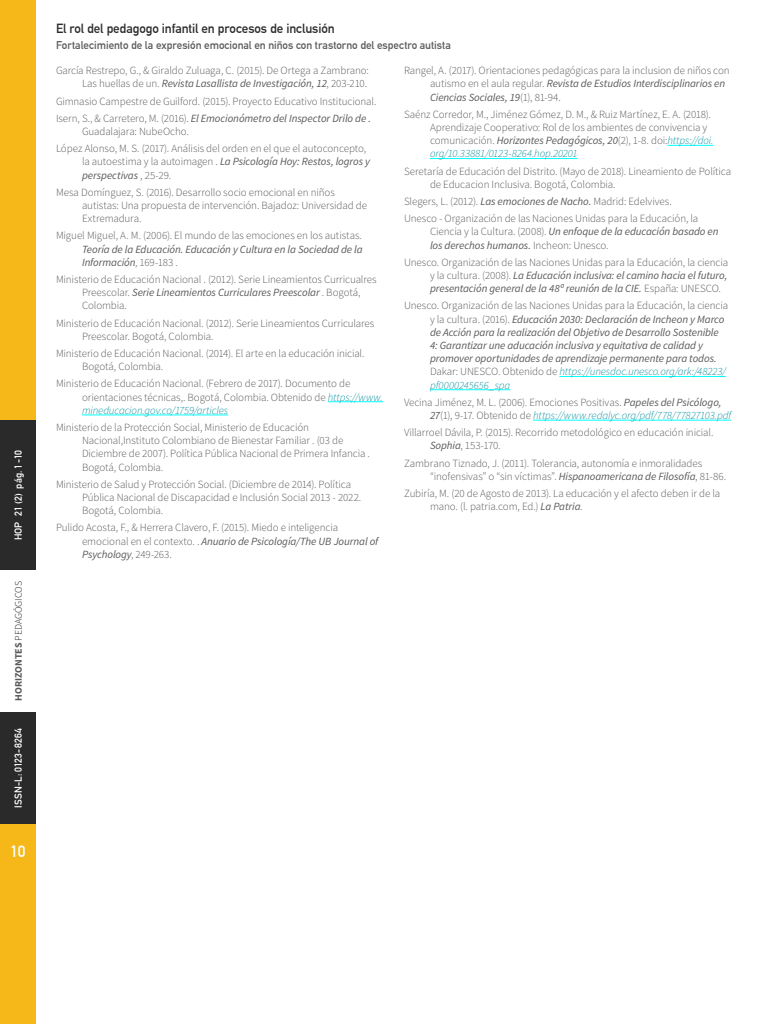
<style>
.page{position:relative;width:768px;height:1024px;background:#fff}
.page>*{position:absolute;margin:0;border:0;box-sizing:border-box;transform-origin:0 0}
.t1{font:700 16px "DIN Alternate";color:#fff}
.t2{font:700 13px "DIN Alternate";letter-spacing:-.005em;color:#2a2a2a}
.t3{font:700 11.1px "DIN Alternate";color:#5a5a5a}
.t4{font:300 11px/13.2px "Source Sans Pro";letter-spacing:-.01em;color:#5a5a5a}
.t5{font:italic 11px/13.2px "Source Sans Pro";letter-spacing:-.01em;color:#5a5a5a}
.t6{font:700 10px "DIN Alternate";color:#fff}
.t7{font:300 10px "Source Sans Pro";letter-spacing:-.015em;color:#231f20}
.s1{font-weight:700;color:#5a5a5a}
.s2{font-weight:400;font-style:italic}
.s3{font-weight:300;font-style:normal}
.s4{font-style:italic;color:#09909f}
.s5{font-weight:300;color:#09909f}
</style>
<div class="page">
<hr style="left:328px;top:401px;width:55px;height:1px;background:#0ff">
<hr style="left:82px;top:415px;width:146px;height:1px;background:#0ff">
<hr style="left:667px;top:145px;width:46px;height:1px;background:#0ff">
<hr style="left:430px;top:158px;width:148px;height:1px;background:#0ff">
<hr style="left:559px;top:376px;width:167px;height:1px;background:#0ff">
<hr style="left:430px;top:389px;width:80px;height:1px;background:#0ff">
<hr style="left:533px;top:420px;width:198px;height:1px;background:#0ff">
<div style="left:0;top:712px;width:36px;height:312px;background:#f5b818"></div>
<div style="left:0;top:0;width:36px;height:570px;background:#f5b818"></div>
<div style="left:0;top:420px;width:36px;height:150px;background:#2a2a2a"></div>
<div style="left:0;top:712px;width:36px;height:112px;background:#2a2a2a"></div>
<p class="t6" style="left:11px;top:540px;width:92px;rotate:-90deg">HOP 21 (2) pág. 1-10</p>
<p class="t7" style="left:12px;top:701px;width:121px;rotate:-90deg"><span class="s1">HORIZONTES</span> PEDAGÓGICOS</p>
<p class="t6" style="left:11px;top:808px;width:81px;rotate:-90deg">ISSN-L: 0123-8264</p>
<h1 class="t1" style="left:10px;top:839px;width:17px">10</h1>
<p class="t2" style="left:56px;top:19px;width:280px">El rol del pedagogo infantil en procesos de inclusión</p>
<p class="t3" style="left:56px;top:36px;width:397px">Fortalecimiento de la expresión emocional en niños con trastorno del espectro autista</p>
<p class="t4" style="left:56px;top:64px;width:315px;text-align:right">García Restrepo, G., &amp; Giraldo Zuluaga, C. (2015). De Ortega a Zambrano:<br>Las huellas de un. <span class="s2">Revista Lasallista de Investigación, 12</span>, 203-210.</p>
<p class="t4" style="left:56px;top:92px;width:322px;line-height:17.2px">Gimnasio Campestre de Guilford. (2015). Proyecto Educativo Institucional.<br>Isern, S., &amp; Carretero, M. (2016). <span class="s2">El Emocionómetro del Inspector Drilo de .</span></p>
<p class="t4" style="left:56px;top:123px;width:312px;line-height:17.2px;text-indent:26px">Guadalajara: NubeOcho.<br>López Alonso, M. S. (2017). Análisis del orden en el que el autoconcepto,</p>
<p class="t5" style="left:82px;top:155px;width:290px"><span class="s3">la autoestima y la autoimagen .</span> La Psicología Hoy: Restos, logros y perspectivas <span class="s3">, 25-29.</span></p>
<p class="t4" style="left:82px;top:186px;width:287px;text-indent:-26px">Mesa Domínguez, S. (2016). Desarrollo socio emocional en niños autistas: Una propuesta de intervención. Bajadoz: Universidad de<br>Extremadura.</p>
<p class="t4" style="left:56px;top:229px;width:308px">Miguel Miguel, A. M. (2006). El mundo de las emociones en los autistas.</p>
<p class="t5" style="left:82px;top:242px;width:282px">Teoría de la Educación. Educación y Cultura en la Sociedad de la<br>Información<span class="s3">, 169-183 .</span></p>
<p class="t4" style="left:82px;top:273px;width:296px;text-indent:-26px">Ministerio de Educación Nacional . (2012). Serie Lineamientos Curricualres<br>Preescolar. <span class="s2">Serie Lineamientos Curriculares Preescolar</span> . Bogotá,<br>Colombia.</p>
<p class="t4" style="left:82px;top:316px;width:294px;text-indent:-26px">Ministerio de Educación Nacional. (2012). Serie Lineamientos Curriculares<br>Preescolar. Bogotá, Colombia.</p>
<p class="t4" style="left:82px;top:347px;width:284px;text-indent:-26px">Ministerio de Educación Nacional. (2014). El arte en la educación inicial.<br>Bogotá, Colombia.</p>
<p class="t4" style="left:82px;top:377px;width:302px;text-indent:-26px">Ministerio de Educación Nacional. (Febrero de 2017). Documento de orientaciones técnicas,. Bogotá, Colombia. Obtenido de <span class="s4">https://www. mineducacion.gov.co/1759/articles</span></p>
<p class="t4" style="left:82px;top:421px;width:289px;text-indent:-26px">Ministerio de la Protección Social, Ministerio de Educación Nacional,Instituto Colombiano de Bienestar Familiar . (03 de Diciembre de 2007). Política Pública Nacional de Primera Infancia .<br>Bogotá, Colombia.</p>
<p class="t4" style="left:82px;top:478px;width:281px;text-indent:-26px">Ministerio de Salud y Protección Social. (Diciembre de 2014). Política<br>Pública Nacional de Discapacidad e Inclusión Social 2013 - 2022.<br>Bogotá, Colombia.</p>
<p class="t4" style="left:82px;top:521px;width:298px;text-indent:-26px">Pulido Acosta, F., &amp; Herrera Clavero, F. (2015). Miedo e inteligencia emocional en el contexto. . <span class="s2">Anuario de Psicología/The UB Journal of<br>Psychology</span>, 249-263.</p>
<p class="t4" style="left:430px;top:64px;width:301px;text-indent:-26px">Rangel, A. (2017). Orientaciones pedagógicas para la inclusion de niños con autismo en el aula regular. <span class="s2">Revista de Estudios Interdisciplinarios en<br>Ciencias Sociales, 19</span>(1), 81-94.</p>
<p class="t4" style="left:430px;top:108px;width:285px;text-indent:-26px">Saénz Corredor, M., Jiménez Gómez, D. M., &amp; Ruiz Martínez, E. A. (2018).<br>Aprendizaje Cooperativo: Rol de los ambientes de convivencia y comunicación. <span class="s2">Horizontes Pedagógicos, 20</span>(2), 1-8. doi:<span class="s4">https://doi. org/10.33881/0123-8264.hop.20201</span></p>
<p class="t4" style="left:430px;top:164px;width:303px;text-indent:-26px">Seretaría de Educación del Distrito. (Mayo de 2018). Lineamiento de Política de Educacion Inclusiva. Bogotá, Colombia.</p>
<p class="t4" style="left:404px;top:193px;width:296px;line-height:17.2px">Slegers, L. (2012). <span class="s2">Las emociones de Nacho.</span> Madrid: Edelvives.<br>Unesco - Organización de las Naciones Unidas para la Educación, la</p>
<p class="t5" style="left:430px;top:225px;width:290px"><span class="s3">Ciencia y la Cultura. (2008).</span> Un enfoque de la educación basado en los derechos humanos. <span class="s3">Incheon: Unesco.</span></p>
<p class="t4" style="left:430px;top:256px;width:300px;text-align:justify;text-indent:-26px">Unesco. Organización de las Naciones Unidas para la Educación, la ciencia y la cultura. (2008). <span class="s2">La Educación inclusiva: el camino hacia el futuro, presentación general de la 48ª reunión de la CIE.</span> España: UNESCO.</p>
<p class="t5" style="left:430px;top:299px;width:300px;text-indent:-26px"><span class="s3">Unesco. Organización de las Naciones Unidas para la Educación, la ciencia y la cultura. (2016).</span> Educación 2030: Declaración de Incheon y Marco de Acción para la realización del Objetivo de Desarrollo Sostenible 4: Garantizar une aducación inclusiva y equitativa de calidad y promover oportunidades de aprendizaje permanente para todos.<br><span class="s3">Dakar: UNESCO. Obtenido de</span> <span class="s5">https://unesdoc.unesco.org/ark:/48223/ pf0000245656_spa</span></p>
<p class="t4" style="left:430px;top:396px;width:303px;text-indent:-26px">Vecina Jiménez, M. L. (2006). Emociones Positivas. <span class="s2">Papeles del Psicólogo,<br>27</span>(1), 9-17. Obtenido de <span class="s4">https://www.redalyc.org/pdf/778/77827103.pdf</span></p>
<p class="t4" style="left:430px;top:426px;width:285px;text-indent:-26px">Villarroel Dávila, P. (2015). Recorrido metodológico en educación inicial.<br><span class="s2">Sophia</span>, 153-170.</p>
<p class="t4" style="left:430px;top:456px;width:298px;text-indent:-26px">Zambrano Tiznado, J. (2011). Tolerancia, autonomía e inmoralidades “inofensivas” o “sin víctimas”. <span class="s2">Hispanoamericana de Filosofía</span>, 81-86.</p>
<p class="t4" style="left:430px;top:487px;width:292px;text-indent:-26px">Zubiría, M. (20 de Agosto de 2013). La educación y el afecto deben ir de la mano. (l. patria.com, Ed.) <span class="s2">La Patria</span>.</p>
</div>
